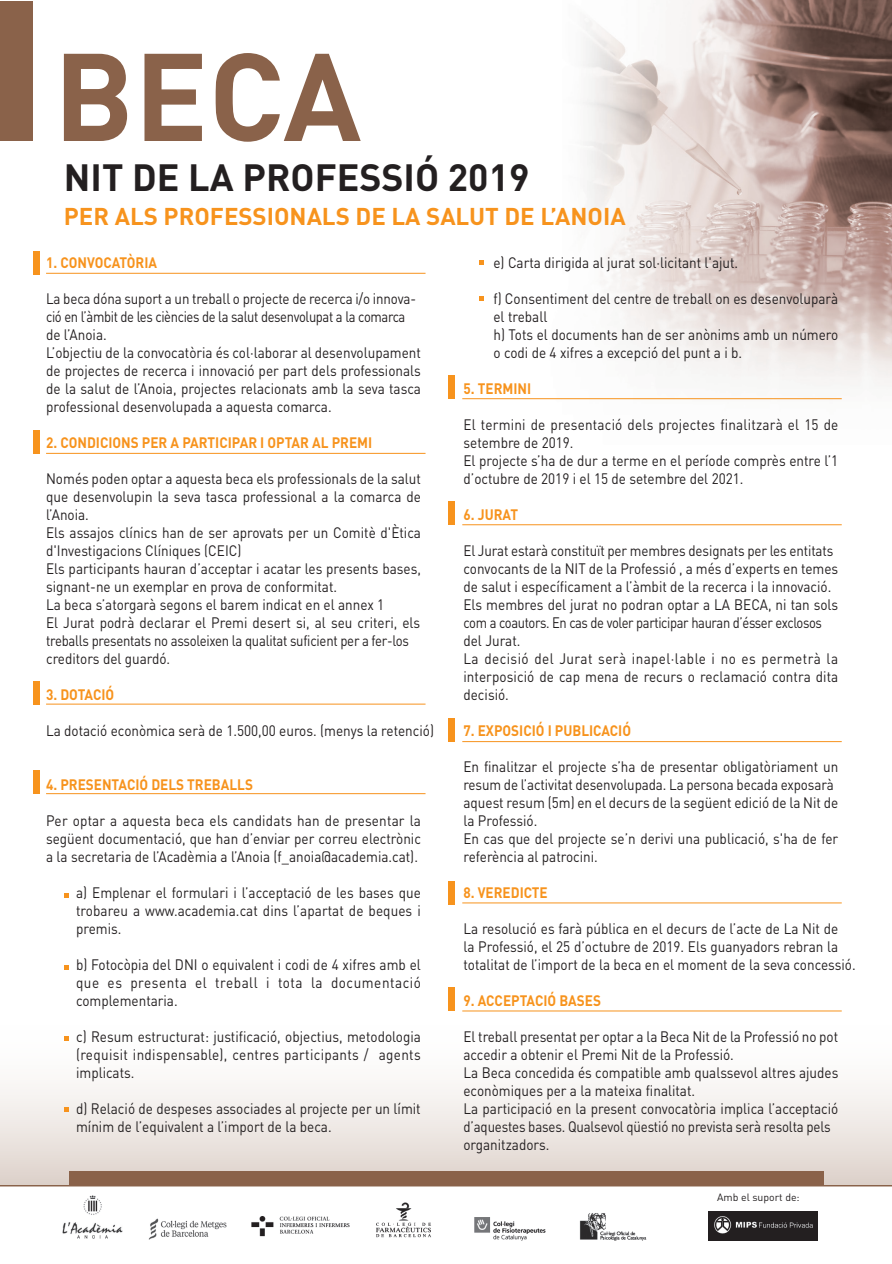
<style>
.page{position:relative;width:892px;height:1264px;background:#fff}
.page>*{position:absolute;margin:0;border:0;box-sizing:border-box;transform-origin:0 0}
.t1{font:700 37.5px "DIN";color:#231f20}
.t2{font:700 24px "DIN";color:#f7931d}
.t3{font:15px/18px "DIN";color:#231f20;scale:.9 1}
.t4{font:15px/18px "DIN";color:#231f20;scale:.89 1}
.t5{font:700 15px "DIN";color:#f7931d;scale:.9 1}
.t6{font:10.5px "DIN";color:#231f20}
</style>
<div class="page">
<svg style="left:0;top:1036px;width:892px;height:148px"></svg>
<img style="left:536px;top:0;width:356px;height:400px">
<hr style="left:0;top:1184px;width:892px;height:2px;background:#8a624a">
<svg style="left:64px;top:54px;width:63px;height:87px"></svg>
<svg style="left:144px;top:54px;width:58px;height:87px"></svg>
<svg style="left:215px;top:53px;width:146px;height:89px"></svg>
<img style="left:708px;top:1211px;width:110px;height:29px">
<img style="left:62px;top:1195px;width:61px;height:44px">
<img style="left:251px;top:1216px;width:98px;height:21px">
<img style="left:376px;top:1202px;width:55px;height:36px">
<img style="left:474px;top:1217px;width:72px;height:24px">
<img style="left:579px;top:1213px;width:67px;height:26px">
<img style="left:149px;top:1218px;width:78px;height:21px">
<div style="left:0;top:1px;width:33px;height:140px;background:#8a624a"></div>
<svg style="left:64px;top:893px;width:4px;height:4px"></svg>
<svg style="left:64px;top:965px;width:4px;height:4px"></svg>
<svg style="left:64px;top:1036px;width:4px;height:4px"></svg>
<svg style="left:64px;top:1107px;width:4px;height:5px"></svg>
<svg style="left:479px;top:260px;width:4px;height:5px"></svg>
<svg style="left:479px;top:297px;width:4px;height:4px"></svg>
<hr style="left:462px;top:1010px;width:380px;height:1px;background:#f7931d">
<hr style="left:462px;top:902px;width:380px;height:1px;background:#f7931d">
<hr style="left:462px;top:741px;width:380px;height:1px;background:#f7931d">
<hr style="left:462px;top:524px;width:380px;height:1px;background:#f7931d">
<hr style="left:462px;top:398px;width:380px;height:1px;background:#f7931d">
<hr style="left:46px;top:273px;width:379px;height:1px;background:#f7931d">
<hr style="left:46px;top:453px;width:379px;height:1px;background:#f7931d">
<hr style="left:46px;top:703px;width:379px;height:1px;background:#f7931d">
<hr style="left:46px;top:793px;width:379px;height:1px;background:#f7931d">
<div style="left:69px;top:1171px;width:754px;height:14px;background:#8a624a"></div>
<div style="left:33px;top:251px;width:6px;height:23px;background:#f7931d"></div>
<div style="left:448px;top:375px;width:7px;height:24px;background:#f7931d"></div>
<div style="left:448px;top:501px;width:7px;height:24px;background:#f7931d"></div>
<div style="left:448px;top:718px;width:7px;height:23px;background:#f7931d"></div>
<div style="left:448px;top:881px;width:7px;height:23px;background:#f7931d"></div>
<div style="left:448px;top:987px;width:7px;height:24px;background:#f7931d"></div>
<div style="left:33px;top:430px;width:6px;height:23px;background:#f7931d"></div>
<div style="left:33px;top:681px;width:6px;height:23px;background:#f7931d"></div>
<div style="left:33px;top:770px;width:6px;height:23px;background:#f7931d"></div>
<h1 class="t1" style="left:64px;top:152px;width:467px">NIT DE LA PROFESSIÓ 2019</h1>
<h2 class="t2" style="left:64px;top:200px;width:563px">PER ALS PROFESSIONALS DE LA SALUT DE L’ANOIA</h2>
<p class="t5" style="left:46px;top:252px;width:125px">1. CONVOCATÒRIA</p>
<p class="t4" style="left:46px;top:289px;width:423px">La beca dóna suport a un treball o projecte de recerca i/o innova&shy;ció en l’àmbit de les ciències de la salut desenvolupat a la comarca de l’Anoia.<br>L’objectiu de la convocatòria és col·laborar al desenvolupament de projectes de recerca i innovació per part dels professionals de la salut de l’Anoia, projectes relacionats amb la seva tasca professional desenvolupada a aquesta comarca.</p>
<p class="t5" style="left:46px;top:432px;width:364px">2. CONDICIONS PER A PARTICIPAR I OPTAR AL PREMI</p>
<p class="t3" style="left:46px;top:469px;width:418px">Només poden optar a aquesta beca els professionals de la salut que desenvolupin la seva tasca professional a la comarca de l’Anoia.<br>Els assajos clínics han de ser aprovats per un Comitè d'Ètica d'Investigacions Clíniques (CEIC)<br>Els participants hauran d’acceptar i acatar les presents bases, signant-ne un exemplar en prova de conformitat.<br>La beca s’atorgarà segons el barem indicat en el annex 1<br>El Jurat podrà declarar el Premi desert si, al seu criteri, els treballs presentats no assoleixen la qualitat suficient per a fer-los creditors del guardó.</p>
<p class="t5" style="left:46px;top:684px;width:77px">3. DOTACIÓ</p>
<p class="t3" style="left:46px;top:721px;width:432px">La dotació econòmica serà de 1.500,00 euros. (menys la retenció)</p>
<p class="t5" style="left:46px;top:774px;width:231px">4. PRESENTACIÓ DELS TREBALLS</p>
<p class="t3" style="left:46px;top:811px;width:418px;text-align:justify">Per optar a aquesta beca els candidats han de presentar la següent documentació, que han d’enviar per correu electrònic a la secretaria de l’Acadèmia a l’Anoia (f_anoia@academia.cat).</p>
<p class="t3" style="left:76px;top:883px;width:385px;text-align:justify">a) Emplenar el formulari i l’acceptació de les bases que trobareu a www.academia.cat dins l’apartat de beques i premis.</p>
<p class="t3" style="left:76px;top:955px;width:385px;text-align:justify">b) Fotocòpia del DNI o equivalent i codi de 4 xifres amb el que es presenta el treball i tota la documentació complementaria.</p>
<p class="t3" style="left:76px;top:1027px;width:385px;text-align:justify">c) Resum estructurat: justificació, objectius, metodologia (requisit indispensable), centres participants / agents implicats.</p>
<p class="t3" style="left:76px;top:1099px;width:384px">d) Relació de despeses associades al projecte per un límit mínim de l’equivalent a l’import de la beca.</p>
<p class="t3" style="left:493px;top:253px;width:273px">e) Carta dirigida al jurat sol·licitant l'ajut.</p>
<p class="t3" style="left:493px;top:289px;width:385px">f) Consentiment del centre de treball on es desenvoluparà el treball<br>h) Tots el documents han de ser anònims amb un número o codi de 4 xifres a excepció del punt a i b.</p>
<p class="t5" style="left:463px;top:378px;width:77px">5. TERMINI</p>
<p class="t3" style="left:463px;top:415px;width:418px">El termini de presentació dels projectes finalitzarà el 15 de setembre de 2019.<br>El projecte s’ha de dur a terme en el període comprès entre l’1 d’octubre de 2019 i el 15 de setembre del 2021.</p>
<p class="t5" style="left:463px;top:504px;width:62px">6. JURAT</p>
<p class="t4" style="left:463px;top:541px;width:423px">El Jurat estarà constituït per membres designats per les entitats convocants de la NIT de la Professió , a més d’experts en temes de salut i específicament a l’àmbit de la recerca i la innovació.<br>Els membres del jurat no podran optar a LA BECA, ni tan sols com a coautors. En cas de voler participar hauran d’ésser exclosos del Jurat.<br>La decisió del Jurat serà inapel·lable i no es permetrà la interposició de cap mena de recurs o reclamació contra dita decisió.</p>
<p class="t5" style="left:463px;top:720px;width:188px">7. EXPOSICIÓ I PUBLICACIÓ</p>
<p class="t3" style="left:463px;top:757px;width:418px">En finalitzar el projecte s’ha de presentar obligatòriament un resum de l’activitat desenvolupada. La persona becada exposarà aquest resum (5m) en el decurs de la següent edició de la Nit de la Professió.<br>En cas que del projecte se’n derivi una publicació, s'ha de fer referència al patrocini.</p>
<p class="t5" style="left:463px;top:882px;width:95px">8. VEREDICTE</p>
<p class="t3" style="left:463px;top:919px;width:437px">La resolució es farà pública en el decurs de l’acte de La Nit de<br>la Professió, el 25 d’octubre de 2019. Els guanyadors rebran la totalitat de l’import de la beca en el moment de la seva concessió.</p>
<p class="t5" style="left:463px;top:990px;width:154px">9. ACCEPTACIÓ BASES</p>
<p class="t3" style="left:463px;top:1027px;width:418px">El treball presentat per optar a la Beca Nit de la Professió no pot accedir a obtenir el Premi Nit de la Professió.<br>La Beca concedida és compatible amb qualssevol altres ajudes econòmiques per a la mateixa finalitat.<br>La participació en la present convocatòria implica l’acceptació d’aquestes bases. Qualsevol qüestió no prevista serà resolta pels organitzadors.</p>
<p class="t6" style="left:717px;top:1190px;width:84px">Amb el suport de:</p>
</div>
